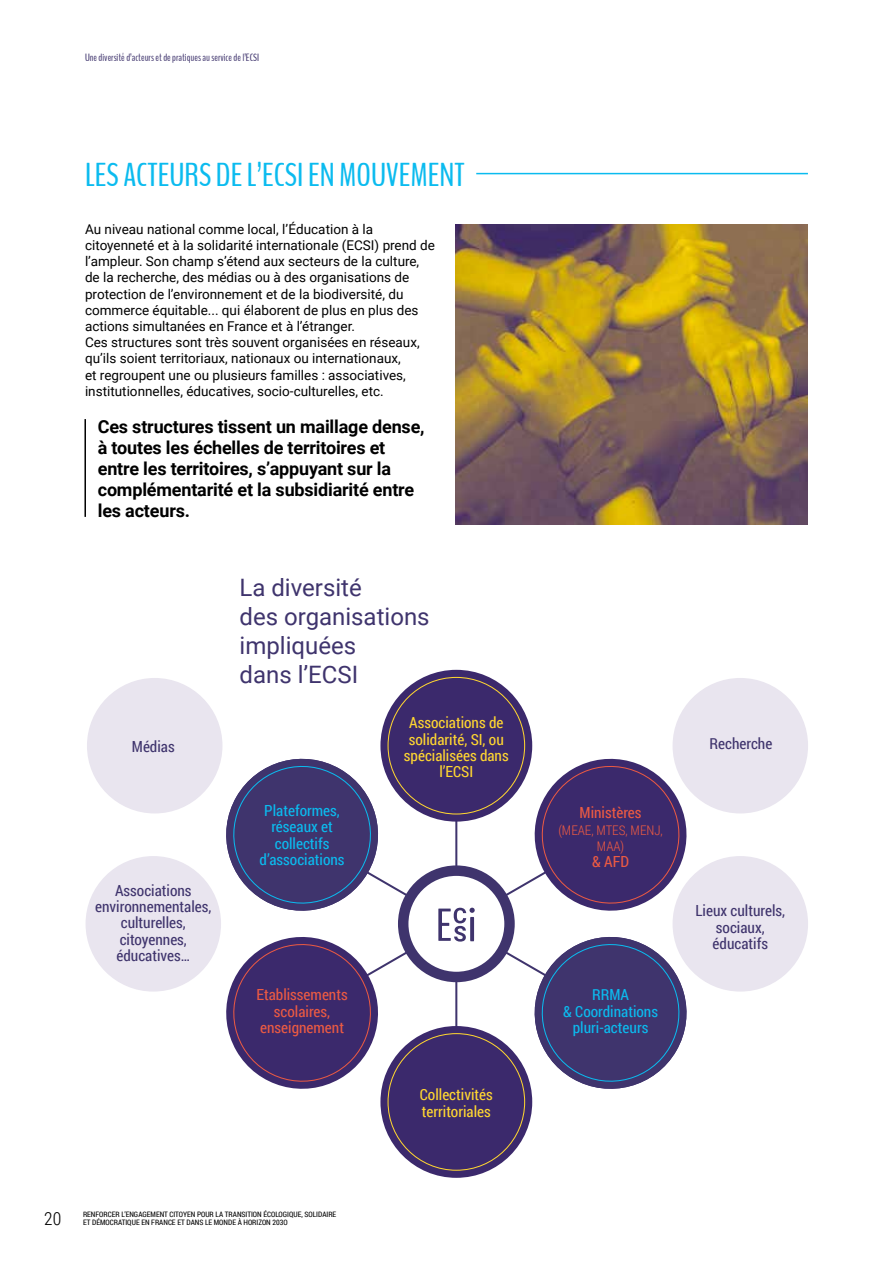
<style>
.page{position:relative;width:893px;height:1263px;background:#fff}
.page>*{position:absolute;margin:0;border:0;box-sizing:border-box;transform-origin:0 0}
.t1{font:33px "Bench Nine";color:#0bbbef}
.t2{font:24px/28.8px "Roboto";color:#3f346d}
.t3{font:700 18px/21px "Roboto";letter-spacing:-.01em;color:#000}
.t4{font:300 18px "Roboto Condensed";color:#000}
.t5{font:15.3px/16.4px "Roboto Condensed";color:#3f346d;text-align:center}
.t6{font:15.3px/16.4px "Roboto Condensed";color:#ffd631;text-align:center}
.t7{font:15.3px/16.4px "Roboto Condensed";color:#0bbbef;text-align:center}
.t8{font:15.3px/16.4px "Roboto Condensed";color:#eb5a43;text-align:center}
.t9{font:13.5px/16.2px "Roboto";color:#000}
.t10{font:300 13.35px/16.4px "Roboto Condensed";color:#eb5a43;text-align:center}
.t11{font:10.5px "Bench Nine";color:#3f346d}
.t12{font:7.5px "Roboto Condensed";color:#000}
</style>
<div class="page">
<hr style="left:476px;top:173px;width:332px;height:1px;background:#0bbbef">
<div style="left:86px;top:856px;width:135px;height:135px;background:#e9e5ef;border-radius:50%"></div>
<div style="left:673px;top:856px;width:135px;height:135px;background:#e9e5ef;border-radius:50%"></div>
<div style="left:673px;top:678px;width:135px;height:135px;background:#e9e5ef;border-radius:50%"></div>
<div style="left:87px;top:678px;width:135px;height:135px;background:#e9e5ef;border-radius:50%"></div>
<div style="left:380px;top:670px;width:152px;height:152px;background:#3b296c;border-radius:50%"></div>
<div style="left:380px;top:1026px;width:152px;height:152px;background:#3b296c;border-radius:50%"></div>
<svg style="left:215px;top:748px;width:482px;height:351px"></svg>
<img style="left:455px;top:224px;width:353px;height:300px">
<hr style="left:84px;top:419px;width:2px;height:98px;background:#000">
<p class="t11" style="left:85px;top:50px;width:176px">Une diversité d’acteurs et de pratiques au service de l’ECSI</p>
<h1 class="t1" style="left:85px;top:153px;width:381px">LES ACTEURS DE L’ECSI EN MOUVEMENT</h1>
<p class="t9" style="left:85px;top:220px;width:351px">Au niveau national comme local, l’Éducation à la citoyenneté et à la solidarité internationale (ECSI) prend de l’ampleur. Son champ s’étend aux secteurs de la culture, de la recherche, des médias ou à des organisations de protection de l’environnement et de la biodiversité, du commerce équitable... qui élaborent de plus en plus des actions simultanées en France et à l’étranger.<br>Ces structures sont très souvent organisées en réseaux, qu’ils soient territoriaux, nationaux ou internationaux,<br>et regroupent une ou plusieurs familles : associatives, institutionnelles, éducatives, socio-culturelles, etc.</p>
<h3 class="t3" style="left:98px;top:415px;width:328px">Ces structures tissent un maillage dense, à toutes les échelles de territoires et entre les territoires, s’appuyant sur la complémentarité et la subsidiarité entre les acteurs.</h3>
<h2 class="t2" style="left:239px;top:572px;width:192px">La diversité<br>des organisations impliquées<br>dans l’ECSI</h2>
<p class="t6" style="left:404px;top:714px;width:106px">Associations de solidarité, SI, ou spécialisées dans l’ECSI</p>
<p class="t5" style="left:132px;top:737px;width:44px">Médias</p>
<p class="t5" style="left:709px;top:735px;width:64px">Recherche</p>
<p class="t5" style="left:95px;top:881px;width:118px">Associations environnementales, culturelles, citoyennes, éducatives…</p>
<p class="t7" style="left:260px;top:802px;width:86px">Plateformes, réseaux et collectifs d’associations</p>
<p class="t8" style="left:256px;top:986px;width:93px">Etablissements scolaires, enseignement</p>
<p class="t12" style="left:83px;top:1209px;width:255px">RENFORCER L’ENGAGEMENT CITOYEN POUR LA TRANSITION ÉCOLOGIQUE, SOLIDAIRE</p>
<h3 class="t4" style="left:44px;top:1206px;width:19px">20</h3>
<p class="t12" style="left:83px;top:1217px;width:206px">ET DÉMOCRATIQUE EN FRANCE ET DANS LE MONDE À HORIZON 203O</p>
<p class="t6" style="left:420px;top:1086px;width:74px;text-align:left">Collectivités territoriales</p>
<p class="t8" style="left:580px;top:804px;width:64px">Ministères</p>
<p class="t10" style="left:558px;top:821px;width:106px">(MEAE, MTES, MENJ,<br>MAA)</p>
<p class="t8" style="left:592px;top:853px;width:38px">&amp; AFD</p>
<p class="t7" style="left:563px;top:986px;width:96px">RRMA<br>&amp; Coordinations pluri-acteurs</p>
<p class="t5" style="left:695px;top:902px;width:91px">Lieux culturels, sociaux, éducatifs</p>
</div>
